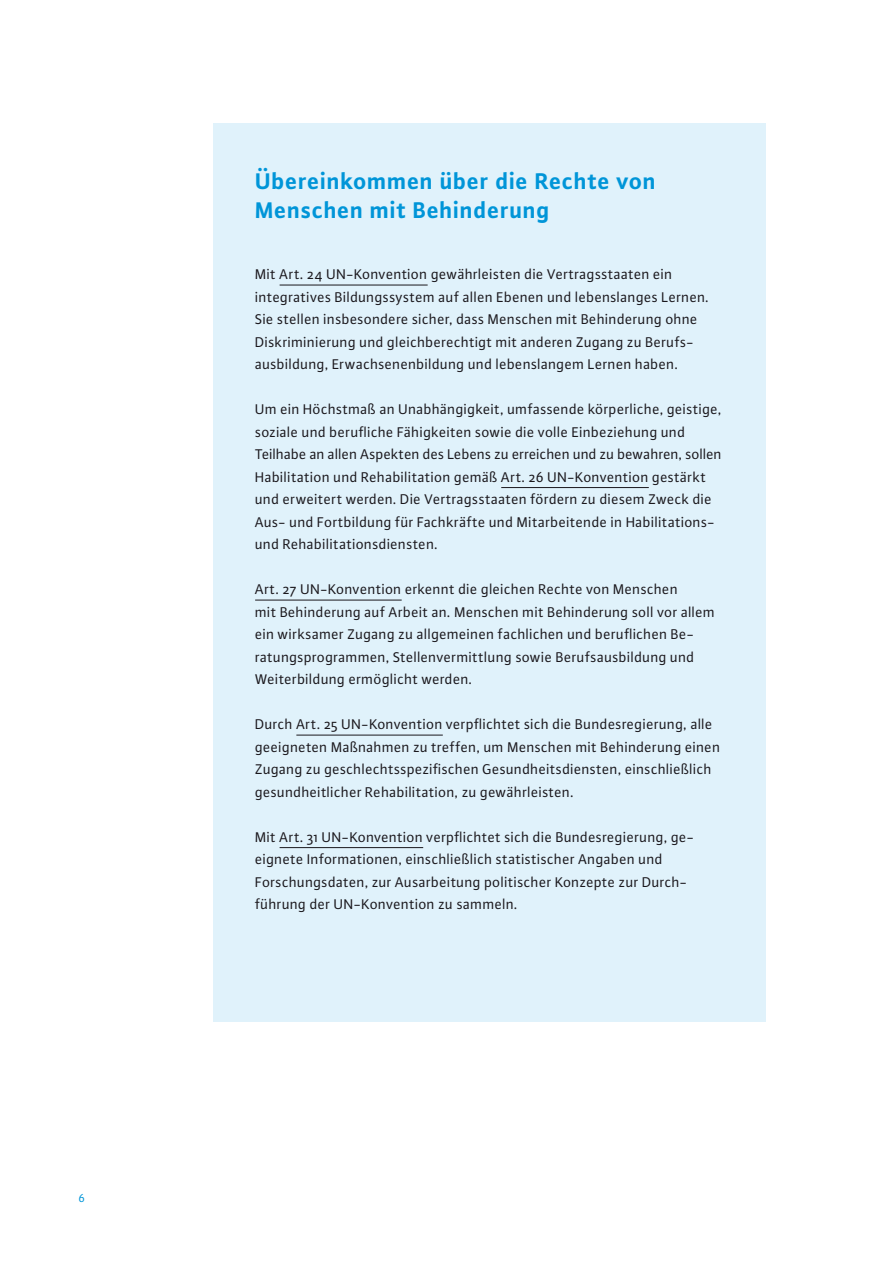
<style>
.page{position:relative;width:893px;height:1263px;background:#fff}
.page>*{position:absolute;margin:0;border:0;box-sizing:border-box;transform-origin:0 0}
.t1{font:700 24px/28.5px "Plus Sans Pro";letter-spacing:.025em;color:#0095d8}
.t2{font:15px/22.5px "Plus Sans Pro";letter-spacing:.015em;color:#1a171c}
.t3{font:12px "Plus Sans Pro";color:#0095d8}
</style>
<div class="page">
<div style="left:213px;top:123px;width:552px;height:899px;background:#e0f2fb"></div>
<hr style="left:280px;top:285px;width:148px;height:1px;background:#1a171c">
<hr style="left:501px;top:487px;width:148px;height:1px;background:#1a171c">
<hr style="left:255px;top:600px;width:147px;height:1px;background:#1a171c">
<hr style="left:296px;top:735px;width:147px;height:1px;background:#1a171c">
<hr style="left:280px;top:847px;width:143px;height:1px;background:#1a171c">
<p class="t3" style="left:79px;top:1190px;width:8px">6</p>
<h1 class="t1" style="left:255px;top:165px;width:402px">Übereinkommen über die Rechte von<br>Menschen mit Behinderung</h1>
<p class="t2" style="left:255px;top:262px;width:455px">Mit Art. 24 UN-Konvention gewährleisten die Vertragsstaaten ein integratives Bildungssystem auf allen Ebenen und lebenslanges Lernen.<br>Sie stellen insbesondere sicher, dass Menschen mit Behinderung ohne Diskriminierung und gleichberechtigt mit anderen Zugang zu Berufs&shy;ausbildung, Erwachsenenbildung und lebenslangem Lernen haben.</p>
<p class="t2" style="left:255px;top:397px;width:468px">Um ein Höchstmaß an Unabhängigkeit, umfassende körperliche, geistige, soziale und berufliche Fähigkeiten sowie die volle Einbeziehung und Teilhabe an allen Aspekten des Lebens zu erreichen und zu bewahren, sollen Habilitation und Rehabilitation gemäß Art. 26 UN-Konvention gestärkt und erweitert werden. Die Vertragsstaaten fördern zu diesem Zweck die Aus- und Fortbildung für Fachkräfte und Mitarbeitende in Habilitations&shy;und Rehabilitationsdiensten.</p>
<p class="t2" style="left:255px;top:577px;width:461px">Art. 27 UN-Konvention erkennt die gleichen Rechte von Menschen<br>mit Behinderung auf Arbeit an. Menschen mit Behinderung soll vor allem ein wirksamer Zugang zu allgemeinen fachlichen und beruflichen Be&shy;ratungsprogrammen, Stellenvermittlung sowie Berufsausbildung und Weiterbildung ermöglicht werden.</p>
<p class="t2" style="left:255px;top:712px;width:467px">Durch Art. 25 UN-Konvention verpflichtet sich die Bundesregierung, alle geeigneten Maßnahmen zu treffen, um Menschen mit Behinderung einen Zugang zu geschlechtsspezifischen Gesundheitsdiensten, einschließlich gesundheitlicher Rehabilitation, zu gewährleisten.</p>
<p class="t2" style="left:255px;top:825px;width:441px">Mit Art. 31 UN-Konvention verpflichtet sich die Bundesregierung, ge&shy;eignete Informationen, einschließlich statistischer Angaben und Forschungsdaten, zur Ausarbeitung politischer Konzepte zur Durch&shy;führung der UN-Konvention zu sammeln.</p>
</div>
